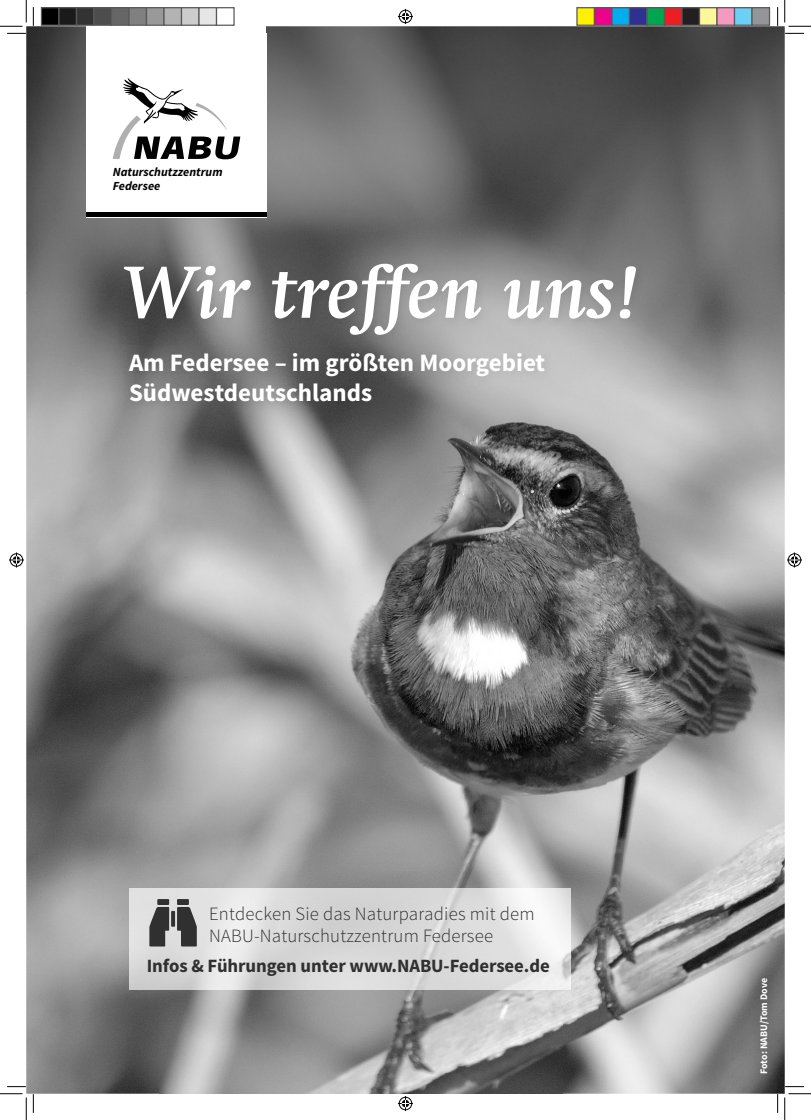
<style>
.page{position:relative;width:811px;height:1120px;background:#fff}
.page>*{position:absolute;margin:0;border:0;box-sizing:border-box;transform-origin:0 0}
.t1{font:italic 700 75px "Swift Com";color:#fff}
.t2{font:700 25px/30px "Source Sans Pro";color:#fff}
.t3{font:300 18.75px/22.5px "Source Sans Pro";letter-spacing:.01em;color:#303030}
.t4{font:700 18.75px "Source Sans Pro";letter-spacing:-.005em;color:#303030}
.t5{font:italic 700 12.38px/13.5px "Source Sans Pro";color:#000}
.t6{font:700 10px "Source Sans Pro";letter-spacing:-.005em;color:#fff}
</style>
<div class="page">
<img style="left:26px;top:26px;width:759px;height:266px">
<img style="left:26px;top:292px;width:133px;height:801px">
<img style="left:607px;top:292px;width:178px;height:801px">
<img style="left:159px;top:345px;width:448px;height:570px">
<img style="left:562px;top:915px;width:45px;height:178px">
<img style="left:159px;top:989px;width:403px;height:104px">
<img style="left:119px;top:258px;width:527px;height:87px">
<img style="left:124px;top:348px;width:430px;height:63px">
<img style="left:129px;top:887px;width:441px;height:102px">
<svg style="left:149px;top:906px;width:20px;height:40px"></svg>
<svg style="left:177px;top:906px;width:20px;height:40px"></svg>
<svg style="left:171px;top:910px;width:4px;height:16px"></svg>
<div style="left:157px;top:898px;width:12px;height:6px;background:#303030"></div>
<div style="left:177px;top:898px;width:12px;height:6px;background:#303030"></div>
<div style="left:86px;top:26px;width:180px;height:191px;background:#fff"></div>
<div style="left:86px;top:212px;width:180px;height:5px;background:#000"></div>
<svg style="left:113px;top:78px;width:127px;height:81px"></svg>
<img style="left:749px;top:966px;width:30px;height:118px">
<svg style="left:7px;top:33px;width:19px;height:1px"></svg>
<svg style="left:785px;top:33px;width:19px;height:1px"></svg>
<svg style="left:33px;top:7px;width:1px;height:19px"></svg>
<svg style="left:33px;top:1093px;width:1px;height:19px"></svg>
<svg style="left:777px;top:7px;width:1px;height:19px"></svg>
<svg style="left:777px;top:1093px;width:1px;height:19px"></svg>
<svg style="left:0;top:0;width:27px;height:27px"></svg>
<svg style="left:0;top:1093px;width:27px;height:26px"></svg>
<svg style="left:784px;top:0;width:27px;height:27px"></svg>
<svg style="left:784px;top:1093px;width:27px;height:26px"></svg>
<svg style="left:398px;top:9px;width:15px;height:15px"></svg>
<svg style="left:398px;top:1096px;width:15px;height:14px"></svg>
<svg style="left:9px;top:552px;width:15px;height:15px"></svg>
<svg style="left:787px;top:552px;width:15px;height:15px"></svg>
<div style="left:41px;top:8px;width:18px;height:17px;background:#000"></div>
<div style="left:41px;top:7px;width:19px;height:19px;border:1px solid #595959"></div>
<div style="left:59px;top:8px;width:17px;height:17px;background:#1a1a1a"></div>
<div style="left:58px;top:7px;width:19px;height:19px;border:1px solid #595959"></div>
<div style="left:76px;top:8px;width:18px;height:17px;background:#333"></div>
<div style="left:76px;top:7px;width:19px;height:19px;border:1px solid #595959"></div>
<div style="left:94px;top:8px;width:17px;height:17px;background:#4d4d4d"></div>
<div style="left:93px;top:7px;width:19px;height:19px;border:1px solid #595959"></div>
<div style="left:111px;top:8px;width:18px;height:17px;background:#666"></div>
<div style="left:111px;top:7px;width:19px;height:19px;border:1px solid #595959"></div>
<div style="left:129px;top:8px;width:17px;height:17px;background:#808080"></div>
<div style="left:128px;top:7px;width:19px;height:19px;border:1px solid #595959"></div>
<div style="left:146px;top:8px;width:18px;height:17px;background:#999"></div>
<div style="left:146px;top:7px;width:19px;height:19px;border:1px solid #595959"></div>
<div style="left:164px;top:8px;width:17px;height:17px;background:#b3b3b3"></div>
<div style="left:163px;top:7px;width:19px;height:19px;border:1px solid #595959"></div>
<div style="left:181px;top:8px;width:18px;height:17px;background:#ccc"></div>
<div style="left:181px;top:7px;width:19px;height:19px;border:1px solid #595959"></div>
<div style="left:199px;top:8px;width:17px;height:17px;background:#e6e6e6"></div>
<div style="left:198px;top:7px;width:19px;height:19px;border:1px solid #595959"></div>
<div style="left:216px;top:7px;width:19px;height:19px;border:1px solid #595959"></div>
<div style="left:577px;top:8px;width:17px;height:17px;background:#fff101"></div>
<div style="left:576px;top:7px;width:19px;height:19px;border:1px solid #595959"></div>
<div style="left:594px;top:8px;width:18px;height:17px;background:#ed028c"></div>
<div style="left:594px;top:7px;width:18px;height:19px;border:1px solid #595959"></div>
<div style="left:612px;top:8px;width:17px;height:17px;background:#00aeef"></div>
<div style="left:611px;top:7px;width:19px;height:19px;border:1px solid #595959"></div>
<div style="left:629px;top:8px;width:18px;height:17px;background:#2e3092"></div>
<div style="left:629px;top:7px;width:18px;height:19px;border:1px solid #595959"></div>
<div style="left:647px;top:8px;width:17px;height:17px;background:#00a54f"></div>
<div style="left:646px;top:7px;width:19px;height:19px;border:1px solid #595959"></div>
<div style="left:664px;top:8px;width:18px;height:17px;background:#ee1d23"></div>
<div style="left:664px;top:7px;width:18px;height:19px;border:1px solid #595959"></div>
<div style="left:682px;top:8px;width:17px;height:17px;background:#231f20"></div>
<div style="left:681px;top:7px;width:19px;height:19px;border:1px solid #595959"></div>
<div style="left:699px;top:8px;width:18px;height:17px;background:#fff79a"></div>
<div style="left:699px;top:7px;width:18px;height:19px;border:1px solid #595959"></div>
<div style="left:717px;top:8px;width:17px;height:17px;background:#f499c2"></div>
<div style="left:716px;top:7px;width:19px;height:19px;border:1px solid #595959"></div>
<div style="left:734px;top:8px;width:18px;height:17px;background:#6bcff6"></div>
<div style="left:734px;top:7px;width:18px;height:19px;border:1px solid #595959"></div>
<div style="left:752px;top:8px;width:17px;height:17px;background:#939598"></div>
<div style="left:751px;top:7px;width:19px;height:19px;border:1px solid #595959"></div>
<p class="t5" style="left:113px;top:165px;width:111px">Naturschutzzentrum<br>Federsee</p>
<h1 class="t1" style="left:122px;top:247px;width:520px">Wir treffen uns!</h1>
<h2 class="t2" style="left:129px;top:349px;width:417px">Am Federsee – im größten Moorgebiet<br>Südwestdeutschlands</h2>
<p class="t3" style="left:209px;top:902px;width:327px">Entdecken Sie das Naturparadies mit dem<br>NABU-Naturschutzzentrum Federsee</p>
<p class="t4" style="left:147px;top:953px;width:404px">Infos &amp; Führungen unter www.NABU-Federsee.de</p>
<p class="t6" style="left:757px;top:1073px;width:98px;rotate:-90deg">Foto: NABU/Tom Dove</p>
</div>
